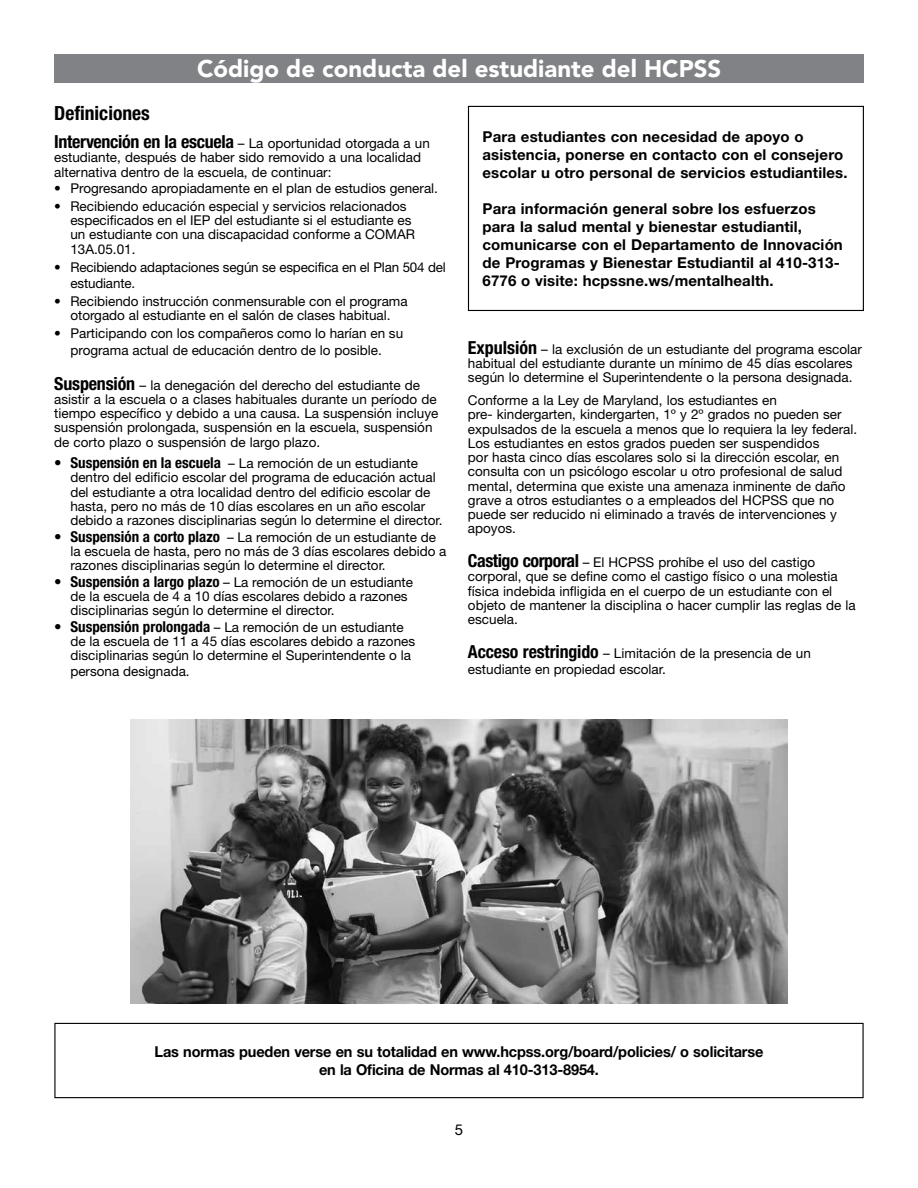
<style>
.page{position:relative;width:918px;height:1188px;background:#fff}
.page>*{position:absolute;margin:0;border:0;box-sizing:border-box;transform-origin:0 0}
.t1{font:900 24px "Avenir LT Std";color:#fff}
.t2{font:700 condensed 19.5px "Helvetica Neue LT Std";color:#000}
.t3{font:700 15px/18px "Helvetica Neue LT Std";letter-spacing:.01em;color:#000}
.t4{font:700 15px/18px "Helvetica Neue LT Std";letter-spacing:-.01em;color:#000;text-align:center}
.t5{font:15px "Helvetica Neue LT Std";color:#000}
.t6{font:13.5px/14.2px "Helvetica Neue LT Std";color:#000}
.s1{font-weight:700;font-stretch:condensed;font-size:18px}
.s2{font-weight:700;font-stretch:condensed;font-size:15px}
</style>
<div class="page">
<div style="left:54px;top:54px;width:810px;height:28px;background:#808285"></div>
<img style="left:131px;top:720px;width:656px;height:284px">
<div style="left:54px;top:1023px;width:810px;height:75px;border:1px solid #000"></div>
<div style="left:468px;top:106px;width:396px;height:205px;border:1px solid #000"></div>
<h1 class="t1" style="left:197px;top:54px;width:526px">Código de conducta del estudiante del HCPSS</h1>
<h2 class="t2" style="left:54px;top:101px;width:97px">Definiciones</h2>
<p class="t6" style="left:54px;top:136px;width:377px"><span class="s1">Intervención en la escuela</span> – La oportunidad otorgada a un estudiante, después de haber sido removido a una localidad alternativa dentro de la escuela, de continuar:</p>
<p class="t6" style="left:54px;top:181px;width:385px">• Progresando apropiadamente en el plan de estudios general.</p>
<p class="t6" style="left:70px;top:199px;width:346px;text-indent:-16px">• Recibiendo educación especial y servicios relacionados especificados en el IEP del estudiante si el estudiante es un estudiante con una discapacidad conforme a COMAR 13A.05.01.</p>
<p class="t6" style="left:70px;top:258px;width:377px;line-height:16.5px;text-indent:-16px">• Recibiendo adaptaciones según se especifica en el Plan 504 del estudiante.</p>
<p class="t6" style="left:54px;top:294px;width:355px;text-align:center">• Recibiendo instrucción conmensurable con el programa otorgado al estudiante en el salón de clases habitual.</p>
<p class="t6" style="left:54px;top:325px;width:351px;line-height:16.2px;text-align:center">• Participando con los compañeros como lo harían en su programa actual de educación dentro de lo posible.</p>
<p class="t6" style="left:54px;top:378px;width:386px"><span class="s1">Suspensión</span> – la denegación del derecho del estudiante de asistir a la escuela o a clases habituales durante un período de tiempo específico y debido a una causa. La suspensión incluye suspensión prolongada, suspensión en la escuela, suspensión de corto plazo o suspensión de largo plazo.</p>
<p class="t6" style="left:70px;top:456px;width:374px;text-indent:-16px"><span class="s2">• Suspensión en la escuela</span> – La remoción de un estudiante dentro del edificio escolar del programa de educación actual del estudiante a otra localidad dentro del edificio escolar de hasta, pero no más de 10 días escolares en un año escolar debido a razones disciplinarias según lo determine el director.</p>
<p class="t6" style="left:70px;top:529px;width:378px;text-indent:-16px"><span class="s2">• Suspensión a corto plazo</span> – La remoción de un estudiante de la escuela de hasta, pero no más de 3 días escolares debido a razones disciplinarias según lo determine el director.</p>
<p class="t6" style="left:70px;top:574px;width:344px;text-indent:-16px"><span class="s2">• Suspensión a largo plazo</span> – La remoción de un estudiante de la escuela de 4 a 10 días escolares debido a razones disciplinarias según lo determine el director.</p>
<p class="t6" style="left:70px;top:619px;width:346px;text-indent:-16px"><span class="s2">• Suspensión prolongada</span> – La remoción de un estudiante de la escuela de 11 a 45 días escolares debido a razones disciplinarias según lo determine el Superintendente o la</p>
<p class="t6" style="left:70px;top:664px;width:121px">persona designada.</p>
<p class="t3" style="left:483px;top:127px;width:366px">Para estudiantes con necesidad de apoyo o asistencia, ponerse en contacto con el consejero escolar u otro personal de servicios estudiantiles.</p>
<p class="t3" style="left:483px;top:199px;width:362px">Para información general sobre los esfuerzos para la salud mental y bienestar estudiantil, comunicarse con el Departamento de Innovación de Programas y Bienestar Estudiantil al 410-313- 6776 o visite: hcpssne.ws/mentalhealth.</p>
<p class="t6" style="left:468px;top:342px;width:395px"><span class="s1">Expulsión</span> – la exclusión de un estudiante del programa escolar habitual del estudiante durante un mínimo de 45 días escolares según lo determine el Superintendente o la persona designada.</p>
<p class="t6" style="left:468px;top:393px;width:391px">Conforme a la Ley de Maryland, los estudiantes en<br>pre- kindergarten, kindergarten, 1º y 2º grados no pueden ser expulsados de la escuela a menos que lo requiera la ley federal.<br>Los estudiantes en estos grados pueden ser suspendidos<br>por hasta cinco días escolares solo si la dirección escolar, en consulta con un psicólogo escolar u otro profesional de salud mental, determina que existe una amenaza inminente de daño grave a otros estudiantes o a empleados del HCPSS que no puede ser reducido ni eliminado a través de intervenciones y apoyos.</p>
<p class="t6" style="left:468px;top:555px;width:389px"><span class="s1">Castigo corporal</span> – El HCPSS prohíbe el uso del castigo corporal, que se define como el castigo físico o una molestia física indebida infligida en el cuerpo de un estudiante con el objeto de mantener la disciplina o hacer cumplir las reglas de la escuela.</p>
<p class="t6" style="left:468px;top:645px;width:344px;line-height:16.2px"><span class="s1">Acceso restringido</span> – Limitación de la presencia de un estudiante en propiedad escolar.</p>
<p class="t4" style="left:155px;top:1042px;width:610px">Las normas pueden verse en su totalidad en www.hcpss.org/board/policies/ o solicitarse en la Oficina de Normas al 410-313-8954.</p>
<p class="t5" style="left:455px;top:1121px;width:10px">5</p>
</div>
